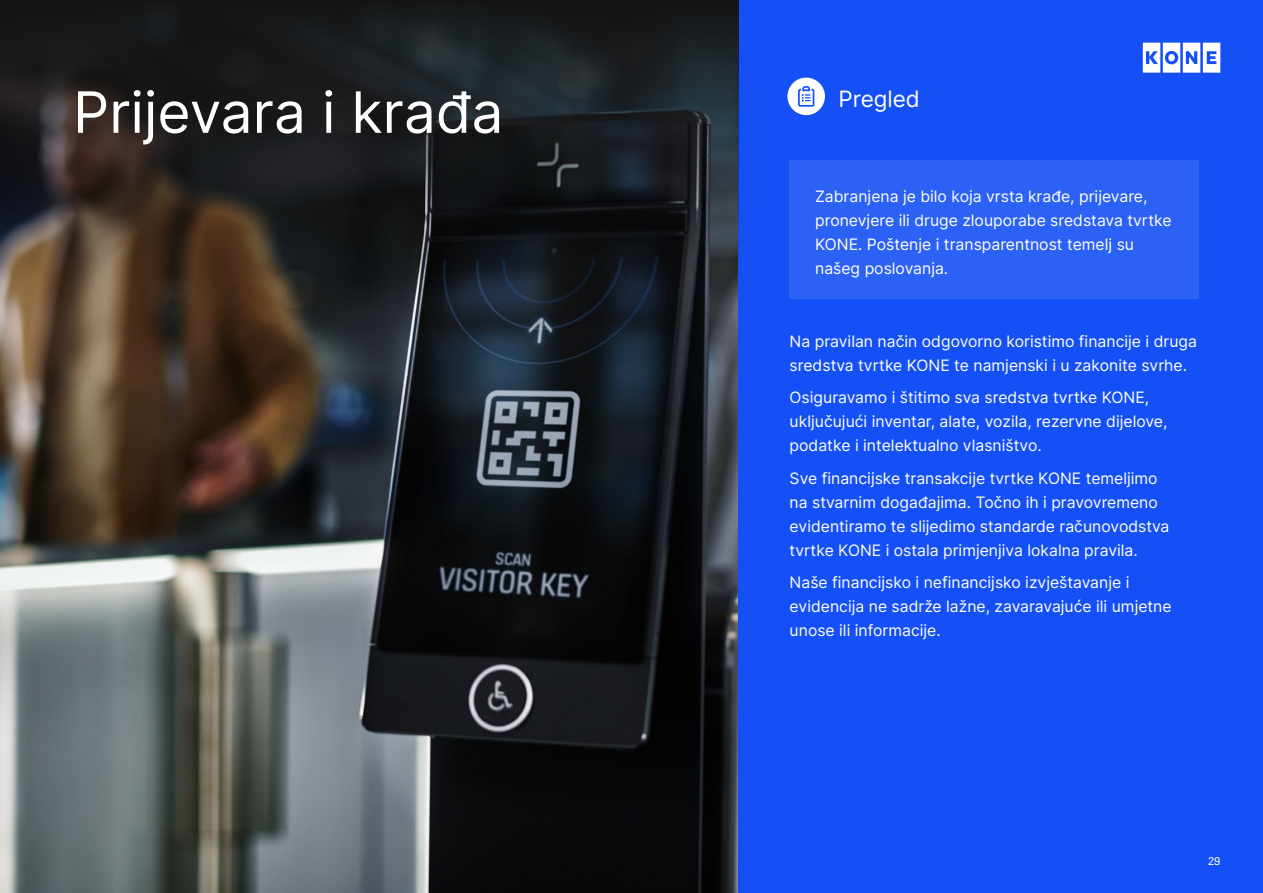
<style>
.page{position:relative;width:1263px;height:893px;background:#fff}
.page>*{position:absolute;margin:0;border:0;box-sizing:border-box;transform-origin:0 0}
.t1{font:57px "Inter";color:#fff}
.t2{font:22.5px "Inter";color:#fff}
.t3{font:15.75px/24px "Inter";color:#fff}
.t4{font:12px "KONE Information";color:#fff}
</style>
<div class="page">
<img style="left:0;top:281px;width:738px;height:612px">
<div style="left:738px;top:0;width:525px;height:893px;background:#1450f5"></div>
<svg style="left:0;top:0;width:738px;height:281px;background:#202021"></svg>
<svg style="left:1143px;top:43px;width:77px;height:30px"></svg>
<div style="left:787px;top:78px;width:38px;height:37px;background:#fff;border-radius:50%"></div>
<svg style="left:798px;top:86px;width:16px;height:21px"></svg>
<div style="left:790px;top:161px;width:409px;height:138px;background:#2c61f6"></div>
<h1 class="t1" style="left:73px;top:71px;width:432px">Prijevara i krađa</h1>
<h2 class="t2" style="left:838px;top:83px;width:83px">Pregled</h2>
<p class="t3" style="left:815px;top:183px;width:358px">Zabranjena je bilo koja vrsta krađe, prijevare, pronevjere ili druge zlouporabe sredstava tvrtke KONE. Poštenje i transparentnost temelj su našeg poslovanja.</p>
<p class="t3" style="left:790px;top:328px;width:409px">Na pravilan način odgovorno koristimo financije i druga sredstva tvrtke KONE te namjenski i u zakonite svrhe.</p>
<p class="t3" style="left:790px;top:385px;width:379px">Osiguravamo i štitimo sva sredstva tvrtke KONE, uključujući inventar, alate, vozila, rezervne dijelove, podatke i intelektualno vlasništvo.</p>
<p class="t3" style="left:790px;top:465px;width:381px">Sve financijske transakcije tvrtke KONE temeljimo na stvarnim događajima. Točno ih i pravovremeno evidentiramo te slijedimo standarde računovodstva tvrtke KONE i ostala primjenjiva lokalna pravila.</p>
<p class="t3" style="left:790px;top:570px;width:383px">Naše financijsko i nefinancijsko izvještavanje i evidencija ne sadrže lažne, zavaravajuće ili umjetne unose ili informacije.</p>
<p class="t4" style="left:1208px;top:853px;width:14px">29</p>
</div>
